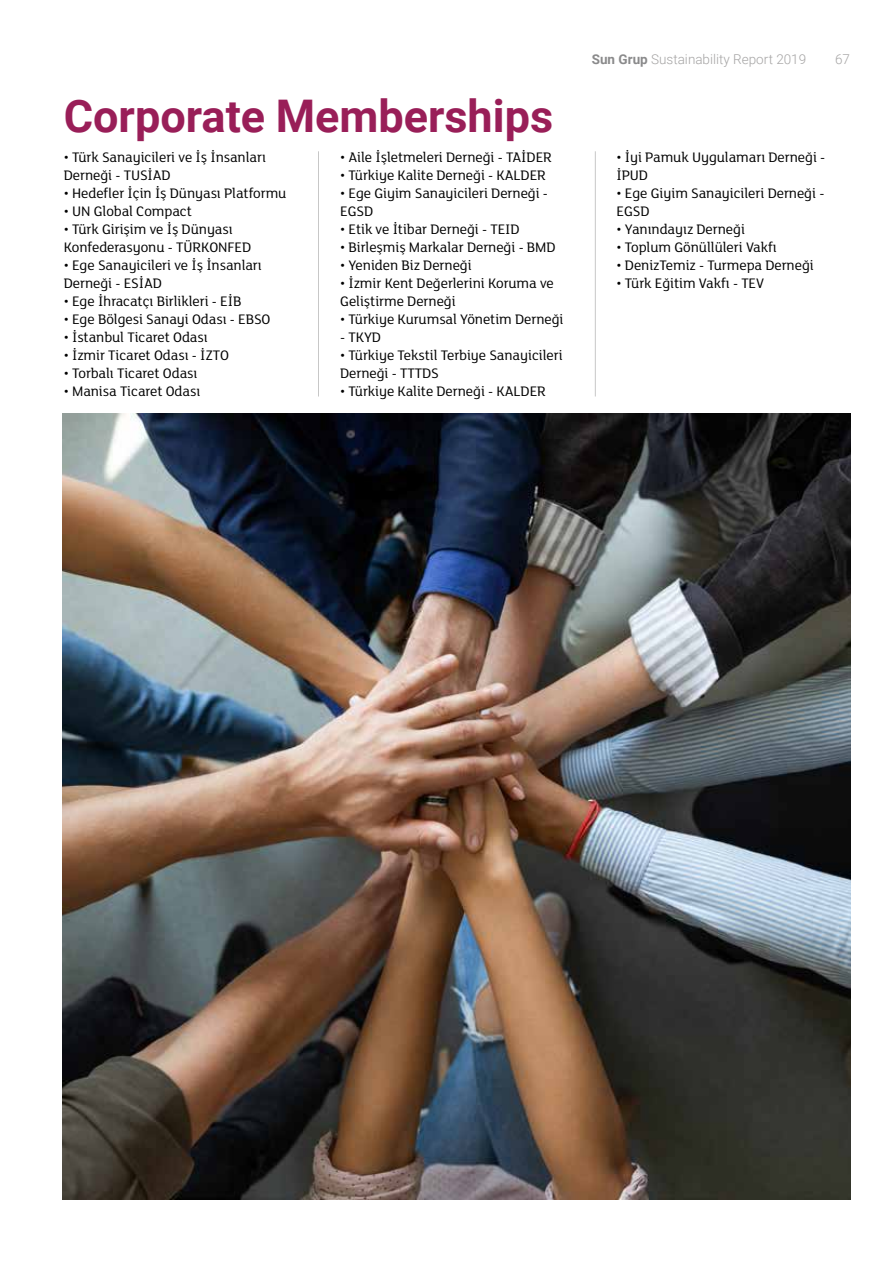
<style>
.page{position:relative;width:893px;height:1263px;background:#fff}
.page>*{position:absolute;margin:0;border:0;box-sizing:border-box;transform-origin:0 0}
.t1{font:700 45px "Roboto";color:#991e58}
.t2{font:15px/18px "FS Lola";letter-spacing:-.005em;color:#000}
.t3{font:300 13.5px "Roboto";color:#a5a4a4}
.s1{font-weight:700;color:#8a8a8b}
</style>
<div class="page">
<img style="left:63px;top:413px;width:787px;height:786px">
<hr style="left:318px;top:151px;width:1px;height:245px;background:#c7c7c7">
<hr style="left:595px;top:151px;width:1px;height:245px;background:#c7c7c7">
<h1 class="t1" style="left:64px;top:85px;width:491px">Corporate Memberships</h1>
<p class="t2" style="left:64px;top:150px;width:204px">• Türk Sanayicileri ve İş İnsanları<br>Derneği - TUSİAD</p>
<p class="t2" style="left:64px;top:186px;width:224px">• Hedefler İçin İş Dünyası Platformu</p>
<p class="t2" style="left:64px;top:204px;width:130px">• UN Global Compact</p>
<p class="t2" style="left:64px;top:222px;width:189px">• Türk Girişim ve İş Dünyası<br>Konfederasyonu - TÜRKONFED</p>
<p class="t2" style="left:64px;top:258px;width:200px">• Ege Sanayicileri ve İş İnsanları<br>Derneği - ESİAD</p>
<p class="t2" style="left:64px;top:294px;width:179px">• Ege İhracatçı Birlikleri - EİB</p>
<p class="t2" style="left:64px;top:312px;width:208px">• Ege Bölgesi Sanayi Odası - EBSO</p>
<p class="t2" style="left:64px;top:330px;width:145px">• İstanbul Ticaret Odası</p>
<p class="t2" style="left:64px;top:348px;width:167px">• İzmir Ticaret Odası - İZTO</p>
<p class="t2" style="left:64px;top:366px;width:135px">• Torbalı Ticaret Odası</p>
<p class="t2" style="left:64px;top:384px;width:138px">• Manisa Ticaret Odası</p>
<p class="t2" style="left:340px;top:150px;width:213px">• Aile İşletmeleri Derneği - TAİDER</p>
<p class="t2" style="left:340px;top:168px;width:207px">• Türkiye Kalite Derneği - KALDER</p>
<p class="t2" style="left:340px;top:186px;width:209px">• Ege Giyim Sanayicileri Derneği -<br>EGSD</p>
<p class="t2" style="left:340px;top:222px;width:181px">• Etik ve İtibar Derneği - TEID</p>
<p class="t2" style="left:340px;top:240px;width:217px">• Birleşmiş Markalar Derneği - BMD</p>
<p class="t2" style="left:340px;top:258px;width:133px">• Yeniden Biz Derneği</p>
<p class="t2" style="left:340px;top:276px;width:215px">• İzmir Kent Değerlerini Koruma ve<br>Geliştirme Derneği</p>
<p class="t2" style="left:340px;top:312px;width:225px">• Türkiye Kurumsal Yönetim Derneği</p>
<p class="t2" style="left:340px;top:330px;width:42px">- TKYD</p>
<p class="t2" style="left:340px;top:348px;width:224px">• Türkiye Tekstil Terbiye Sanayicileri<br>Derneği - TTTDS</p>
<p class="t2" style="left:340px;top:384px;width:207px">• Türkiye Kalite Derneği - KALDER</p>
<p class="t3" style="left:592px;top:50px;width:216px"><span class="s1">Sun Grup</span> Sustainability Report 2019</p>
<p class="t3" style="left:835px;top:50px;width:16px">67</p>
<p class="t2" style="left:617px;top:150px;width:210px">• İyi Pamuk Uygulamarı Derneği -<br>İPUD</p>
<p class="t2" style="left:617px;top:186px;width:209px">• Ege Giyim Sanayicileri Derneği -<br>EGSD</p>
<p class="t2" style="left:617px;top:222px;width:130px">• Yanındayız Derneği</p>
<p class="t2" style="left:617px;top:240px;width:162px">• Toplum Gönüllüleri Vakfı</p>
<p class="t2" style="left:617px;top:258px;width:199px">• DenizTemiz - Turmepa Derneği</p>
<p class="t2" style="left:617px;top:276px;width:149px">• Türk Eğitim Vakfı - TEV</p>
</div>
